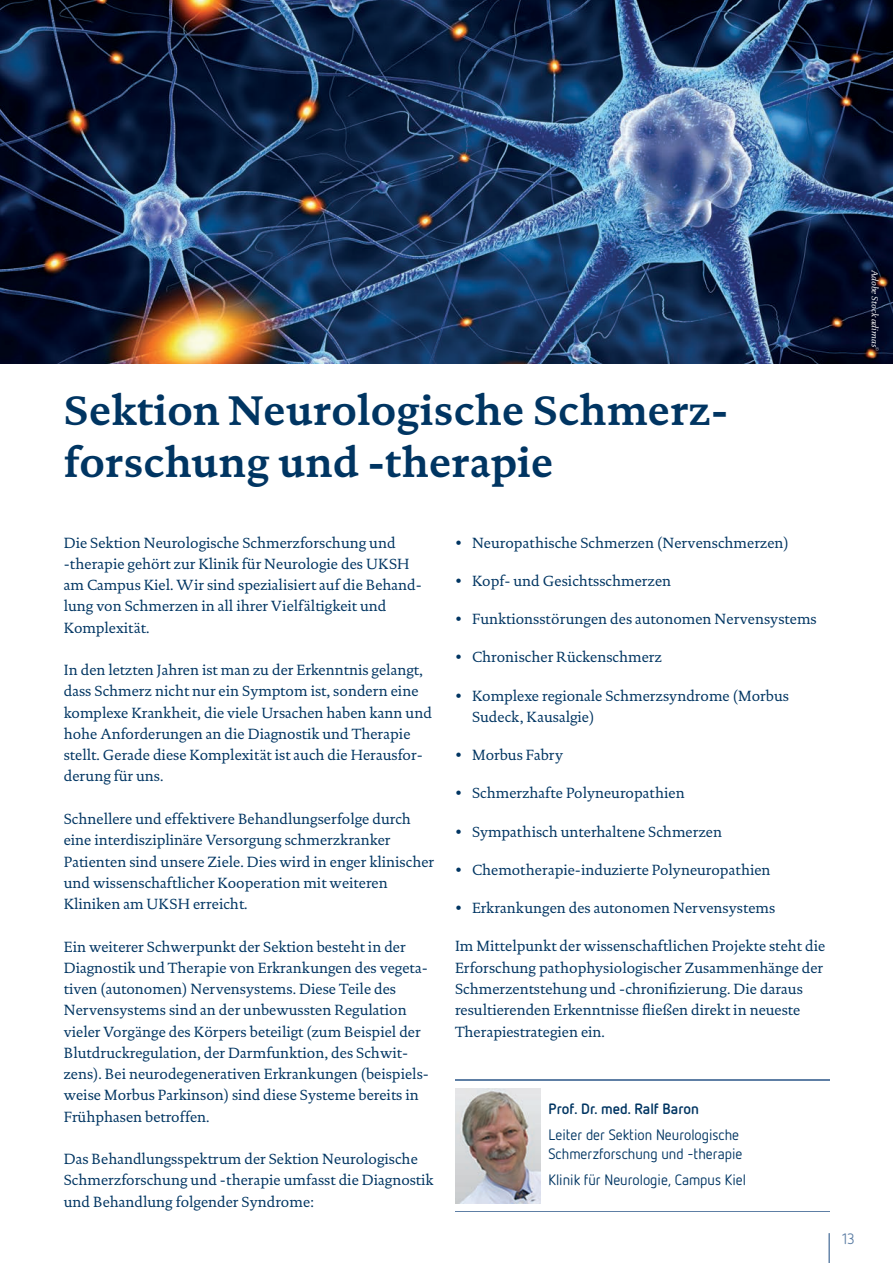
<style>
.page{position:relative;width:893px;height:1263px;background:#fff}
.page>*{position:absolute;margin:0;border:0;box-sizing:border-box;transform-origin:0 0}
.t1{font:700 42px/52.5px "Documenta Dtl";color:#003562}
.t2{font:15px/21.3px "Documenta Dtl";color:#003562}
.t3{font:15px/18px "Netto OT";color:#003562}
.t4{font:700 15px "Netto OT";color:#003562}
.t5{font:15px "Netto OT";color:#5e7fa5}
.t6{font:italic 9px "Documenta Dtl";color:#fff}
.t7{font:italic 4.5px "Documenta Dtl";color:#fff}
</style>
<div class="page">
<hr style="left:829px;top:1233px;width:1px;height:30px;background:#5e7fa5">
<hr style="left:455px;top:1079px;width:374px;height:1px;background:#5e7fa5">
<hr style="left:455px;top:1211px;width:374px;height:1px;background:#5e7fa5">
<img style="left:455px;top:1088px;width:85px;height:115px">
<img style="left:0;top:0;width:893px;height:364px">
<h1 class="t1" style="left:64px;top:387px;width:666px">Sektion Neurologische Schmerz&shy;forschung und -therapie</h1>
<p class="t6" style="left:880px;top:270px;width:79px;rotate:90deg">Adobe Stock adimas</p>
<p class="t7" style="left:880px;top:347px;width:5px;rotate:90deg">©</p>
<p class="t2" style="left:64px;top:533px;width:360px">Die Sektion Neurologische Schmerzforschung und -therapie gehört zur Klinik für Neurologie des UKSH am Campus Kiel. Wir sind spezialisiert auf die Behand&shy;lung von Schmerzen in all ihrer Vielfältigkeit und Komplexität.</p>
<p class="t2" style="left:64px;top:661px;width:370px">In den letzten Jahren ist man zu der Erkenntnis gelangt, dass Schmerz nicht nur ein Symptom ist, sondern eine komplexe Krankheit, die viele Ursachen haben kann und hohe Anforderungen an die Diagnostik und Therapie stellt. Gerade diese Komplexität ist auch die Herausfor&shy;derung für uns.</p>
<p class="t2" style="left:64px;top:809px;width:372px">Schnellere und effektivere Behandlungserfolge durch eine interdisziplinäre Versorgung schmerzkranker Patienten sind unsere Ziele. Dies wird in enger klinischer und wissenschaftlicher Kooperation mit weiteren Kliniken am UKSH erreicht.</p>
<p class="t2" style="left:64px;top:937px;width:367px">Ein weiterer Schwerpunkt der Sektion besteht in der Diagnostik und Therapie von Erkrankungen des vegeta&shy;tiven (autonomen) Nervensystems. Diese Teile des Nervensystems sind an der unbewussten Regulation vieler Vorgänge des Körpers beteiligt (zum Beispiel der Blutdruckregulation, der Darmfunktion, des Schwit&shy;zens). Bei neurodegenerativen Erkrankungen (beispiels&shy;weise Morbus Parkinson) sind diese Systeme bereits in Frühphasen betroffen.</p>
<p class="t2" style="left:64px;top:1149px;width:371px">Das Behandlungsspektrum der Sektion Neurologische<br>Schmerzforschung und -therapie umfasst die Diagnostik und Behandlung folgender Syndrome:</p>
<p class="t2" style="left:455px;top:533px;width:335px">• Neuropathische Schmerzen (Nervenschmerzen)</p>
<p class="t2" style="left:455px;top:571px;width:218px">• Kopf- und Gesichtsschmerzen</p>
<p class="t2" style="left:455px;top:609px;width:363px">• Funktionsstörungen des autonomen Nervensystems</p>
<p class="t2" style="left:455px;top:648px;width:209px">• Chronischer Rückenschmerz</p>
<p class="t2" style="left:472px;top:686px;width:318px;text-indent:-17px">• Komplexe regionale Schmerzsyndrome (Morbus<br>Sudeck, Kausalgie)</p>
<p class="t2" style="left:455px;top:745px;width:110px">• Morbus Fabry</p>
<p class="t2" style="left:455px;top:784px;width:231px">• Schmerzhafte Polyneuropathien</p>
<p class="t2" style="left:455px;top:822px;width:269px">• Sympathisch unterhaltene Schmerzen</p>
<p class="t2" style="left:455px;top:860px;width:317px">• Chemotherapie-induzierte Polyneuropathien</p>
<p class="t2" style="left:455px;top:899px;width:322px">• Erkrankungen des autonomen Nervensystems</p>
<p class="t2" style="left:455px;top:937px;width:372px">Im Mittelpunkt der wissenschaftlichen Projekte steht die Erforschung pathophysiologischer Zusammenhänge der Schmerzentstehung und -chronifizierung. Die daraus resultierenden Erkenntnisse fließen direkt in neueste Therapiestrategien ein.</p>
<p class="t4" style="left:549px;top:1103px;width:152px">Prof. Dr. med. Ralf Baron</p>
<p class="t3" style="left:549px;top:1128px;width:195px">Leiter der Sektion Neurologische<br>Schmerzforschung und -therapie</p>
<p class="t3" style="left:549px;top:1172px;width:199px">Klinik fu¨r Neurologie, Campus Kiel</p>
<p class="t5" style="left:842px;top:1233px;width:14px">13</p>
</div>
